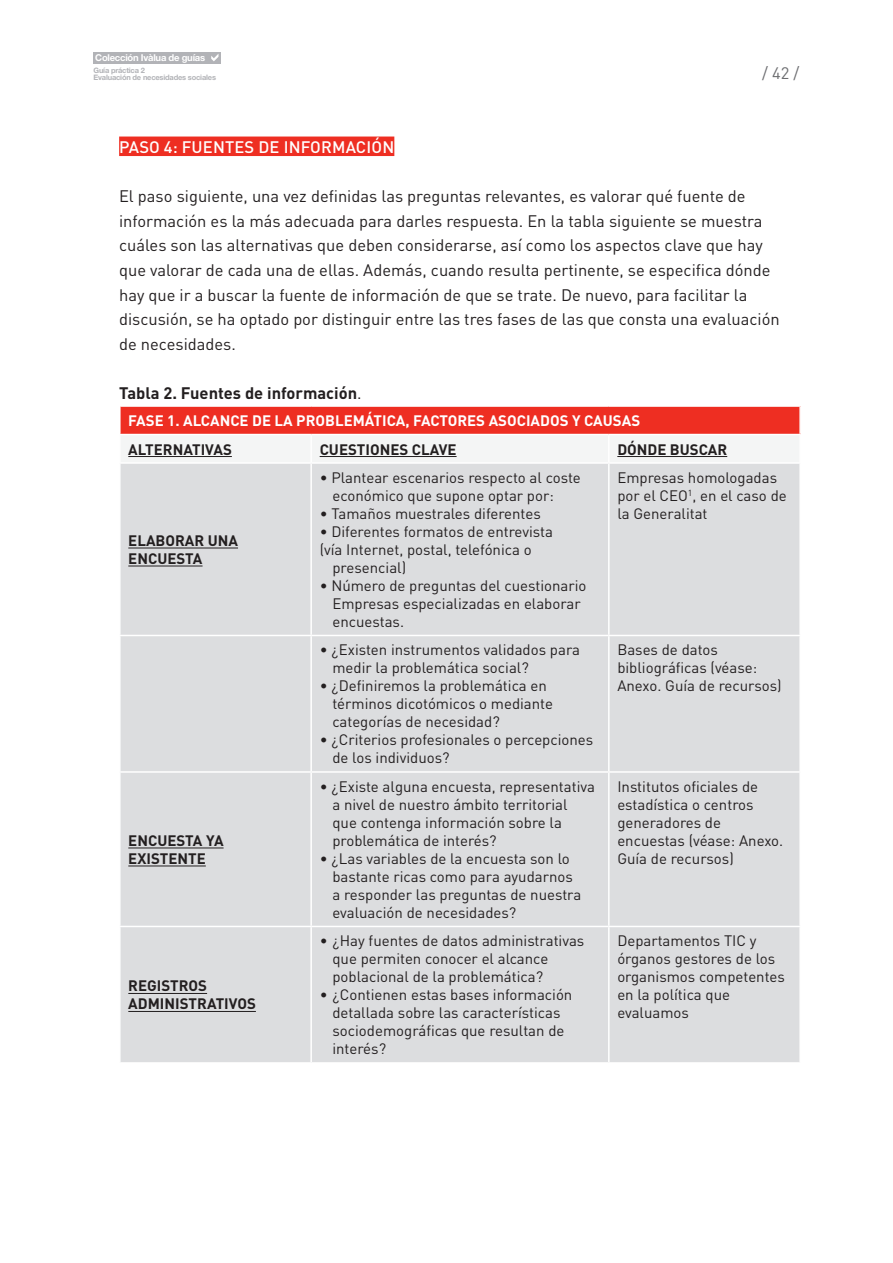
<style>
.page{position:relative;width:893px;height:1263px;background:#fff}
.page>*{position:absolute;margin:0;border:0;box-sizing:border-box;transform-origin:0 0}
.TEXTO_BASE{font:16.5px/24.6px "DIN Pro";color:#231f20}
.TEXTO_BASE-2{font:700 16.5px "DIN Pro";color:#231f20}
.SUBTITULO_BLANCO_sob{font:500 16.5px "DIN Pro";letter-spacing:.01em;color:#fff}
.t1{font:16.5px "DIN Pro";color:#6c6d70}
.TABLAS{font:15px/18px "DIN Pro";color:#231f20}
.TABLAS-2{font:700 15px/18px "DIN Pro";color:#231f20}
.TABLAS-3{font:700 15px "DIN Pro";color:#fff}
.t2{font:700 9.45px "Helvetica Neue LT Std";letter-spacing:-.025em;color:#fff}
.t3{font:700 7.5px/7.5px "Helvetica Neue LT Std";letter-spacing:-.025em;color:#b2b3b7}
.s1{font-weight:400}
</style>
<div class="page">
<div style="left:94px;top:52px;width:127px;height:12px;background:#b2b3b7"></div>
<svg style="left:211px;top:54px;width:7px;height:7px"></svg>
<div style="left:119px;top:137px;width:275px;height:19px;background:#ee2e22"></div>
<div style="left:120px;top:406px;width:680px;height:28px;background:#ee2e22"></div>
<div style="left:121px;top:436px;width:678px;height:26px;background:#f4f5f5"></div>
<div style="left:121px;top:464px;width:678px;height:598px;background:#dcdddf"></div>
<hr style="left:119px;top:405px;width:192px;height:2px;background:#fff">
<hr style="left:119px;top:407px;width:2px;height:27px;background:#fff">
<hr style="left:311px;top:405px;width:298px;height:2px;background:#fff">
<hr style="left:609px;top:405px;width:192px;height:2px;background:#fff">
<hr style="left:799px;top:407px;width:2px;height:27px;background:#fff">
<hr style="left:310px;top:435px;width:2px;height:27px;background:#fff">
<hr style="left:608px;top:435px;width:2px;height:27px;background:#fff">
<hr style="left:310px;top:464px;width:2px;height:171px;background:#fff">
<hr style="left:608px;top:464px;width:2px;height:171px;background:#fff">
<hr style="left:119px;top:635px;width:192px;height:1px;background:#fff">
<hr style="left:311px;top:635px;width:298px;height:1px;background:#fff">
<hr style="left:310px;top:636px;width:2px;height:135px;background:#fff">
<hr style="left:609px;top:635px;width:192px;height:1px;background:#fff">
<hr style="left:608px;top:636px;width:2px;height:135px;background:#fff">
<hr style="left:119px;top:771px;width:192px;height:2px;background:#fff">
<hr style="left:311px;top:771px;width:298px;height:2px;background:#fff">
<hr style="left:310px;top:773px;width:2px;height:153px;background:#fff">
<hr style="left:609px;top:771px;width:192px;height:2px;background:#fff">
<hr style="left:608px;top:773px;width:2px;height:153px;background:#fff">
<hr style="left:119px;top:926px;width:192px;height:1px;background:#fff">
<hr style="left:311px;top:926px;width:298px;height:1px;background:#fff">
<hr style="left:310px;top:927px;width:2px;height:135px;background:#fff">
<hr style="left:609px;top:926px;width:192px;height:1px;background:#fff">
<hr style="left:608px;top:927px;width:2px;height:135px;background:#fff">
<hr style="left:128px;top:456px;width:104px;height:1px;background:#231f20">
<hr style="left:320px;top:456px;width:137px;height:1px;background:#231f20">
<hr style="left:617px;top:456px;width:110px;height:1px;background:#231f20">
<hr style="left:128px;top:548px;width:110px;height:1px;background:#231f20">
<hr style="left:128px;top:566px;width:75px;height:1px;background:#231f20">
<hr style="left:128px;top:847px;width:96px;height:1px;background:#231f20">
<hr style="left:128px;top:865px;width:78px;height:1px;background:#231f20">
<hr style="left:128px;top:993px;width:79px;height:1px;background:#231f20">
<hr style="left:128px;top:1011px;width:128px;height:1px;background:#231f20">
<p class="t2" style="left:95px;top:52px;width:112px">Colección Ivàlua de guías</p>
<p class="t3" style="left:94px;top:66px;width:124px">Guía práctica 2<br>Evaluación de necesidades sociales</p>
<p class="t1" style="left:762px;top:61px;width:39px">/ 42 /</p>
<p class="SUBTITULO_BLANCO_sob" style="left:119px;top:135px;width:269px">PASO 4: FUENTES DE INFORMACIÓN</p>
<p class="TEXTO_BASE" style="left:119px;top:183px;width:662px">El paso siguiente, una vez definidas las preguntas relevantes, es valorar qué fuente de información es la más adecuada para darles respuesta. En la tabla siguiente se muestra cuáles son las alternativas que deben considerarse, así como los aspectos clave que hay que valorar de cada una de ellas. Además, cuando resulta pertinente, se especifica dónde hay que ir a buscar la fuente de información de que se trate. De nuevo, para facilitar la discusión, se ha optado por distinguir entre las tres fases de las que consta una evaluación de necesidades.</p>
<p class="TEXTO_BASE-2" style="left:119px;top:382px;width:244px">Tabla 2. Fuentes de información<span class="s1">.</span></p>
<p class="TABLAS-3" style="left:128px;top:410px;width:513px">FASE 1. ALCANCE DE LA PROBLEMÁTICA, FACTORES ASOCIADOS Y CAUSAS</p>
<p class="TABLAS-2" style="left:128px;top:439px;width:105px">ALTERNATIVAS</p>
<p class="TABLAS-2" style="left:320px;top:439px;width:138px">CUESTIONES CLAVE</p>
<p class="TABLAS-2" style="left:617px;top:439px;width:111px">DÓNDE BUSCAR</p>
<p class="TABLAS-2" style="left:128px;top:531px;width:111px">ELABORAR UNA<br>ENCUESTA</p>
<p class="TABLAS-2" style="left:128px;top:831px;width:97px">ENCUESTA YA<br>EXISTENTE</p>
<p class="TABLAS-2" style="left:128px;top:976px;width:129px">REGISTROS<br>ADMINISTRATIVOS</p>
<p class="TABLAS" style="left:332px;top:468px;width:250px;text-indent:-13px">• Plantear escenarios respecto al coste económico que supone optar por:</p>
<p class="TABLAS" style="left:320px;top:504px;width:223px">• Tamaños muestrales diferentes</p>
<p class="TABLAS" style="left:320px;top:522px;width:235px">• Diferentes formatos de entrevista</p>
<p class="TABLAS" style="left:332px;top:540px;width:201px;text-indent:-13px">(vía Internet, postal, telefónica o presencial)</p>
<p class="TABLAS" style="left:332px;top:576px;width:256px;text-indent:-13px">• Número de preguntas del cuestionario<br>Empresas especializadas en elaborar encuestas.</p>
<p class="TABLAS" style="left:332px;top:640px;width:249px;text-indent:-13px">• ¿Existen instrumentos validados para medir la problemática social?</p>
<p class="TABLAS" style="left:332px;top:676px;width:222px;text-indent:-13px">• ¿Definiremos la problemática en términos dicotómicos o mediante categorías de necesidad?</p>
<p class="TABLAS" style="left:332px;top:730px;width:262px;text-indent:-13px">• ¿Criterios profesionales o percepciones de los individuos?</p>
<p class="TABLAS" style="left:332px;top:777px;width:264px;text-indent:-13px">• ¿Existe alguna encuesta, representativa a nivel de nuestro ámbito territorial que contenga información sobre la problemática de interés?</p>
<p class="TABLAS" style="left:332px;top:849px;width:250px;text-indent:-13px">• ¿Las variables de la encuesta son lo bastante ricas como para ayudarnos a responder las preguntas de nuestra evaluación de necesidades?</p>
<p class="TABLAS" style="left:332px;top:931px;width:253px;text-indent:-13px">• ¿Hay fuentes de datos administrativas que permiten conocer el alcance poblacional de la problemática?</p>
<p class="TABLAS" style="left:332px;top:985px;width:241px;text-indent:-13px">• ¿Contienen estas bases información detallada sobre las características sociodemográficas que resultan de interés?</p>
<p class="TABLAS" style="left:617px;top:468px;width:171px">Empresas homologadas por el CEO<sup>1</sup>, en el caso de la Generalitat</p>
<p class="TABLAS" style="left:617px;top:640px;width:166px">Bases de datos bibliográficas (véase:<br>Anexo. Guía de recursos)</p>
<p class="TABLAS" style="left:617px;top:777px;width:167px">Institutos oficiales de estadística o centros generadores de encuestas (véase: Anexo.<br>Guía de recursos)</p>
<p class="TABLAS" style="left:617px;top:931px;width:169px">Departamentos TIC y órganos gestores de los organismos competentes en la política que evaluamos</p>
</div>
